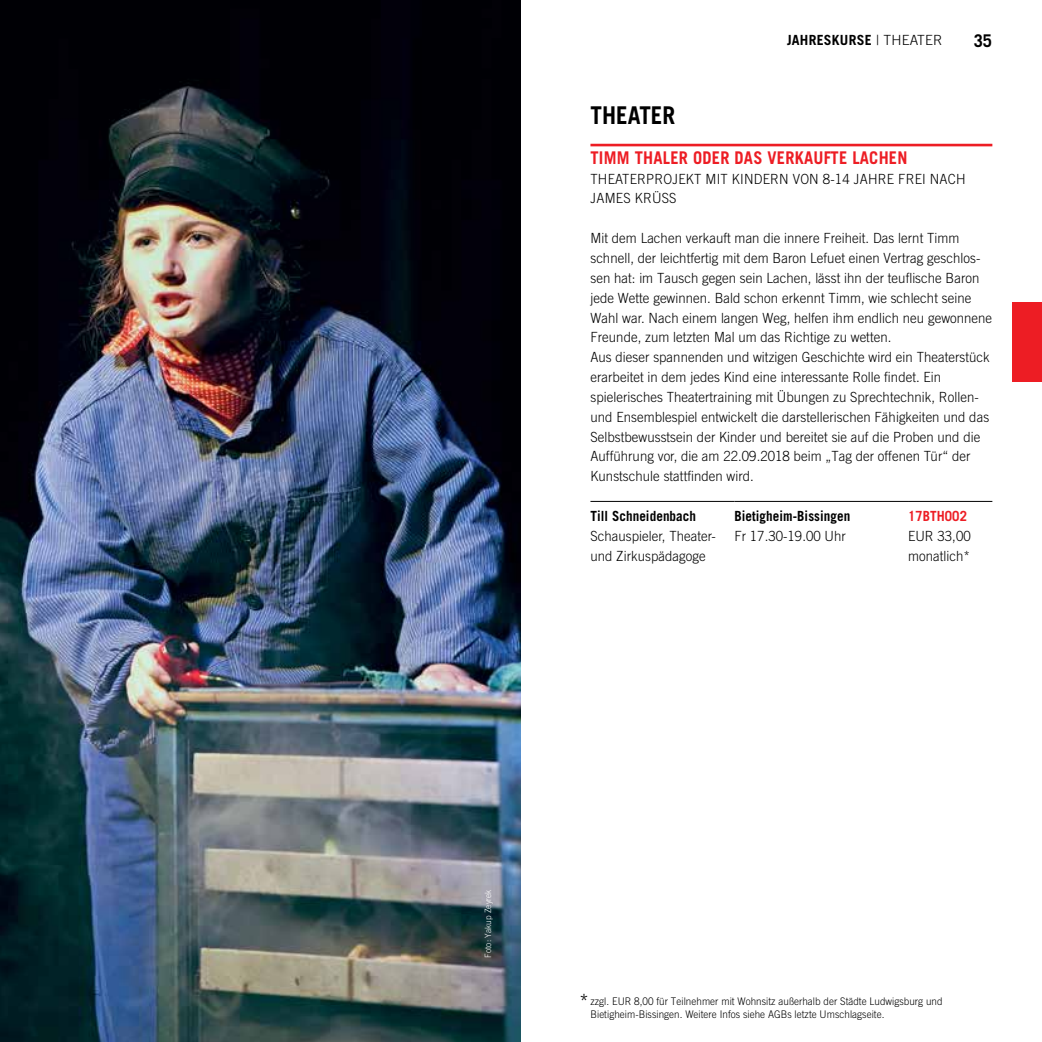
<style>
.page{position:relative;width:1042px;height:1042px;background:#fff}
.page>*{position:absolute;margin:0;border:0;box-sizing:border-box;transform-origin:0 0}
.t1{font:700 24.5px "Ludwigsburg Trade Gothic";letter-spacing:-.01em;color:#000;scale:.94 1}
.t2{font:300 21px "Ludwigsburg Trade Gothic";color:#000;scale:.94 1}
.t3{font:700 17.5px "Ludwigsburg Trade Gothic";color:#ed1d24;scale:.94 1}
.t4{font:700 17.5px "Ludwigsburg Trade Gothic";color:#000;scale:.94 1}
.t5{font:300 14px/19.8px "Ludwigsburg Trade Gothic";letter-spacing:-.01em;color:#000;scale:.94 1}
.t6{font:700 14px "Ludwigsburg Trade Gothic";letter-spacing:-.01em;color:#000;scale:.94 1}
.t7{font:700 14px "Ludwigsburg Trade Gothic";letter-spacing:-.01em;color:#000}
.t8{font:700 14px "Ludwigsburg Trade Gothic";letter-spacing:-.01em;color:#ed1d24;scale:.94 1}
.t9{font:300 10.5px/12.6px "Ludwigsburg Trade Gothic";letter-spacing:-.01em;color:#000;scale:.94 1}
.t10{font:300 8.75px "Ludwigsburg Trade Gothic";letter-spacing:-.01em;color:#fff;scale:.94 1}
.s1{font-weight:300}
</style>
<div class="page">
<hr style="left:590px;top:501px;width:144px;height:1px;background:#000">
<hr style="left:734px;top:501px;width:174px;height:1px;background:#000">
<hr style="left:908px;top:501px;width:84px;height:1px;background:#000">
<hr style="left:590px;top:144px;width:402px;height:2px;background:#ed1d24">
<div style="left:1012px;top:303px;width:30px;height:79px;background:#ed1d24"></div>
<img style="left:0;top:0;width:521px;height:1042px">
<p class="t7" style="left:787px;top:31px;width:157px">JAHRESKURSE <span class="s1">| THEATER</span></p>
<p class="t4" style="left:974px;top:30px;width:21px">35</p>
<h1 class="t1" style="left:590px;top:100px;width:92px">THEATER</h1>
<p class="t3" style="left:590px;top:147px;width:339px">TIMM THALER ODER DAS VERKAUFTE LACHEN</p>
<p class="t5" style="left:590px;top:168px;width:401px">THEATERPROJEKT MIT KINDERN VON 8-14 JAHRE FREI NACH<br>JAMES KRÜSS</p>
<p class="t5" style="left:590px;top:228px;width:429px">Mit dem Lachen verkauft man die innere Freiheit. Das lernt Timm schnell, der leichtfertig mit dem Baron Lefuet einen Vertrag geschlos&shy;sen hat: im Tausch gegen sein Lachen, lässt ihn der teuflische Baron jede Wette gewinnen. Bald schon erkennt Timm, wie schlecht seine Wahl war. Nach einem langen Weg, helfen ihm endlich neu gewonnene Freunde, zum letzten Mal um das Richtige zu wetten.<br>Aus dieser spannenden und witzigen Geschichte wird ein Theaterstück erarbeitet in dem jedes Kind eine interessante Rolle findet. Ein spielerisches Theatertraining mit Übungen zu Sprechtechnik, Rollen&shy;und Ensemblespiel entwickelt die darstellerischen Fähigkeiten und das Selbstbewusstsein der Kinder und bereitet sie auf die Proben und die Aufführung vor, die am 22.09.2018 beim „Tag der offenen Tür“ der Kunstschule stattfinden wird.</p>
<p class="t6" style="left:590px;top:507px;width:114px">Till Schneidenbach</p>
<p class="t6" style="left:734px;top:507px;width:125px">Bietigheim-Bissingen</p>
<p class="t8" style="left:908px;top:507px;width:64px">17BTH002</p>
<p class="t5" style="left:590px;top:526px;width:135px">Schauspieler, Theater&shy;und Zirkuspädagoge</p>
<p class="t5" style="left:734px;top:526px;width:120px">Fr 17.30-19.00 Uhr</p>
<p class="t5" style="left:908px;top:526px;width:68px">EUR 33,00 monatlich*</p>
<p class="t10" style="left:483px;top:957px;width:74px;rotate:-90deg">Foto: Yakup Zeyrek</p>
<h2 class="t2" style="left:579px;top:989px;width:12px">*</h2>
<p class="t9" style="left:590px;top:994px;width:376px">zzgl. EUR 8,00 für Teilnehmer mit Wohnsitz außerhalb der Städte Ludwigsburg und<br>Bietigheim-Bissingen. Weitere Infos siehe AGBs letzte Umschlagseite.</p>
</div>
